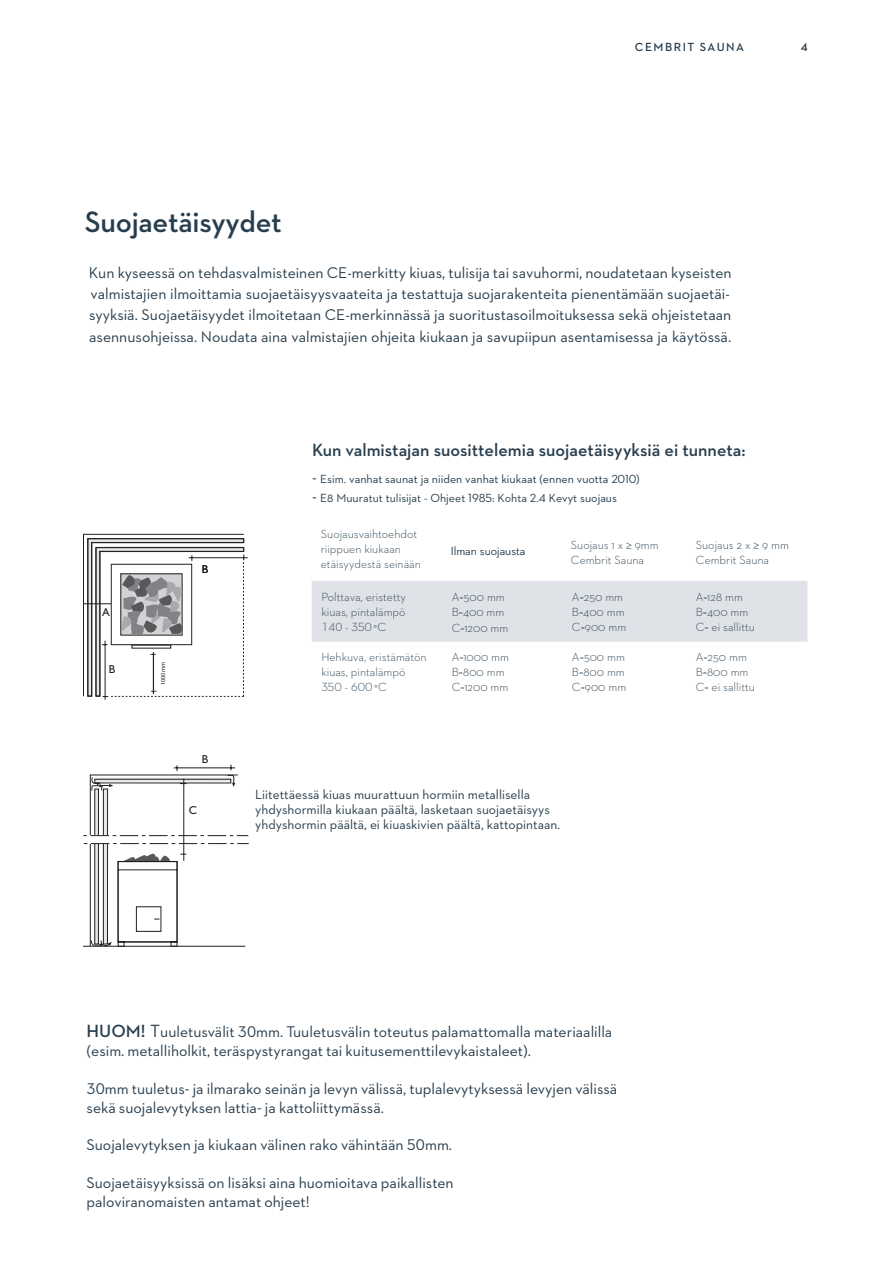
<style>
.page{position:relative;width:893px;height:1263px;background:#fff}
.page>*{position:absolute;margin:0;border:0;box-sizing:border-box;transform-origin:0 0}
.t1{font:600 30px "Neutraface 2 Text";letter-spacing:-.01em;color:#283e4e}
.t2{font:600 18px "Neutraface 2 Text";color:#283e4e}
.Cembrit_Intro{font:15.75px/21.1px "Neutraface 2 Text";color:#283e4e}
.Cembrit_Small_Info{font:13.5px/15px "Neutraface 2 Text";color:#283e4e}
.t3{font:300 12px/15px "Neutraface 2 Text";color:#283e4e}
.t4{font:12px "Neutraface 2 Text";color:#283e4e}
.t5{font:600 12px "Neutraface 2 Text";letter-spacing:.125em;color:#283e4e}
.t6{font:500 11.55px "Gill Sans MT Pro";color:#231f20}
.t7{font:6px "Myriad Pro";color:#231f20}
.s1{font-size:15.75px}
.s2{font-weight:600;font-size:18px}
.s3{font-size:18px}
</style>
<div class="page">
<div style="left:312px;top:581px;width:495px;height:61px;background:#dfe2e6"></div>
<hr style="left:105px;top:641px;width:1px;height:59px;background:#231f20">
<hr style="left:189px;top:557px;width:59px;height:1px;background:#231f20">
<svg style="left:83px;top:765px;width:166px;height:182px"></svg>
<svg style="left:83px;top:534px;width:161px;height:163px"></svg>
<p class="t5" style="left:635px;top:39px;width:111px">CEMBRIT SAUNA</p>
<p class="t5" style="left:801px;top:39px;width:8px">4</p>
<p class="t1" style="left:85px;top:203px;width:199px">Suojaetäisyydet</p>
<p class="Cembrit_Intro" style="left:89px;top:262px;width:644px;text-align:justify">Kun kyseessä on tehdasvalmisteinen CE-merkitty kiuas, tulisija tai savuhormi, noudatetaan kyseisten valmistajien ilmoittamia suojaetäisyysvaateita ja testattuja suojarakenteita pienentämään suojaetäi&shy;syyksiä. Suojaetäisyydet ilmoitetaan CE-merkinnässä ja suoritustasoilmoituksessa sekä ohjeistetaan asennusohjeissa. Noudata aina valmistajien ohjeita kiukaan ja savupiipun asentamisessa ja käytössä.</p>
<p class="t6" style="left:102px;top:606px;width:9px">A</p>
<p class="t6" style="left:109px;top:663px;width:8px">B</p>
<p class="t6" style="left:202px;top:562px;width:8px">B</p>
<p class="t7" style="left:159px;top:685px;width:25px;rotate:-90deg">1000 mm</p>
<p class="t6" style="left:202px;top:753px;width:8px">B</p>
<p class="t6" style="left:189px;top:804px;width:10px">C</p>
<p class="t2" style="left:312px;top:438px;width:435px">Kun valmistajan suosittelemia suojaetäisyyksiä ei tunneta:</p>
<p class="t4" style="left:312px;top:471px;width:329px"><span class="s1">-</span> Esim. vanhat saunat ja niiden vanhat kiukaat (ennen vuotta 2010)</p>
<p class="t4" style="left:312px;top:491px;width:306px"><span class="s1">-</span> E8 Muuratut tulisijat - Ohjeet 1985: Kohta 2.4 Kevyt suojaus</p>
<p class="t3" style="left:321px;top:527px;width:102px">Suojausvaihtoehdot riippuen kiukaan etäisyydestä seinään</p>
<p class="t3" style="left:321px;top:589px;width:86px">Polttava, eristetty kiuas, pintalämpö</p>
<p class="t3" style="left:321px;top:619px;width:66px">140 - 350°C</p>
<p class="t3" style="left:451px;top:543px;width:76px">Ilman suojausta</p>
<p class="t3" style="left:452px;top:589px;width:55px">A=500 mm<br>B=400 mm</p>
<p class="t3" style="left:452px;top:621px;width:58px">C=1200 mm</p>
<p class="t3" style="left:571px;top:537px;width:89px">Suojaus 1 x ≥ 9mm<br>Cembrit Sauna</p>
<p class="t3" style="left:696px;top:537px;width:95px">Suojaus 2 x ≥ 9 mm<br>Cembrit Sauna</p>
<p class="t3" style="left:572px;top:589px;width:56px">A=250 mm<br>B=400 mm<br>C=900 mm</p>
<p class="t3" style="left:696px;top:589px;width:54px">A=128 mm<br>B=400 mm</p>
<p class="t3" style="left:696px;top:619px;width:61px">C= ei sallittu</p>
<p class="t3" style="left:321px;top:649px;width:107px">Hehkuva, eristämätön kiuas, pintalämpö<br>350 - 600°C</p>
<p class="t3" style="left:452px;top:649px;width:59px">A=1000 mm<br>B=800 mm<br>C=1200 mm</p>
<p class="t3" style="left:572px;top:649px;width:56px">A=500 mm<br>B=800 mm<br>C=900 mm</p>
<p class="t3" style="left:696px;top:649px;width:54px">A=250 mm<br>B=800 mm</p>
<p class="t3" style="left:696px;top:679px;width:61px">C= ei sallittu</p>
<p class="Cembrit_Small_Info" style="left:255px;top:787px;width:306px">Liitettäessä kiuas muurattuun hormiin metallisella yhdyshormilla kiukaan päältä, lasketaan suojaetäisyys yhdyshormin päältä, ei kiuaskivien päältä, kattopintaan.</p>
<p class="Cembrit_Intro" style="left:87px;top:1022px;width:527px;line-height:18.9px"><span class="s2">HUOM!</span> <span class="s3">T</span>uuletusvälit 30mm. Tuuletusvälin toteutus palamattomalla materiaalilla (esim. metalliholkit, teräspystyrangat tai kuitusementtilevykaistaleet).</p>
<p class="Cembrit_Intro" style="left:87px;top:1077px;width:532px">30mm tuuletus- ja ilmarako seinän ja levyn välissä, tuplalevytyksessä levyjen välissä</p>
<p class="Cembrit_Intro" style="left:87px;top:1096px;width:299px">sekä suojalevytyksen lattia- ja kattoliittymässä.</p>
<p class="Cembrit_Intro" style="left:87px;top:1134px;width:367px">Suojalevytyksen ja kiukaan välinen rako vähintään 50mm.</p>
<p class="Cembrit_Intro" style="left:87px;top:1173px;width:369px;line-height:18.9px">Suojaetäisyyksissä on lisäksi aina huomioitava paikallisten paloviranomaisten antamat ohjeet!</p>
</div>
